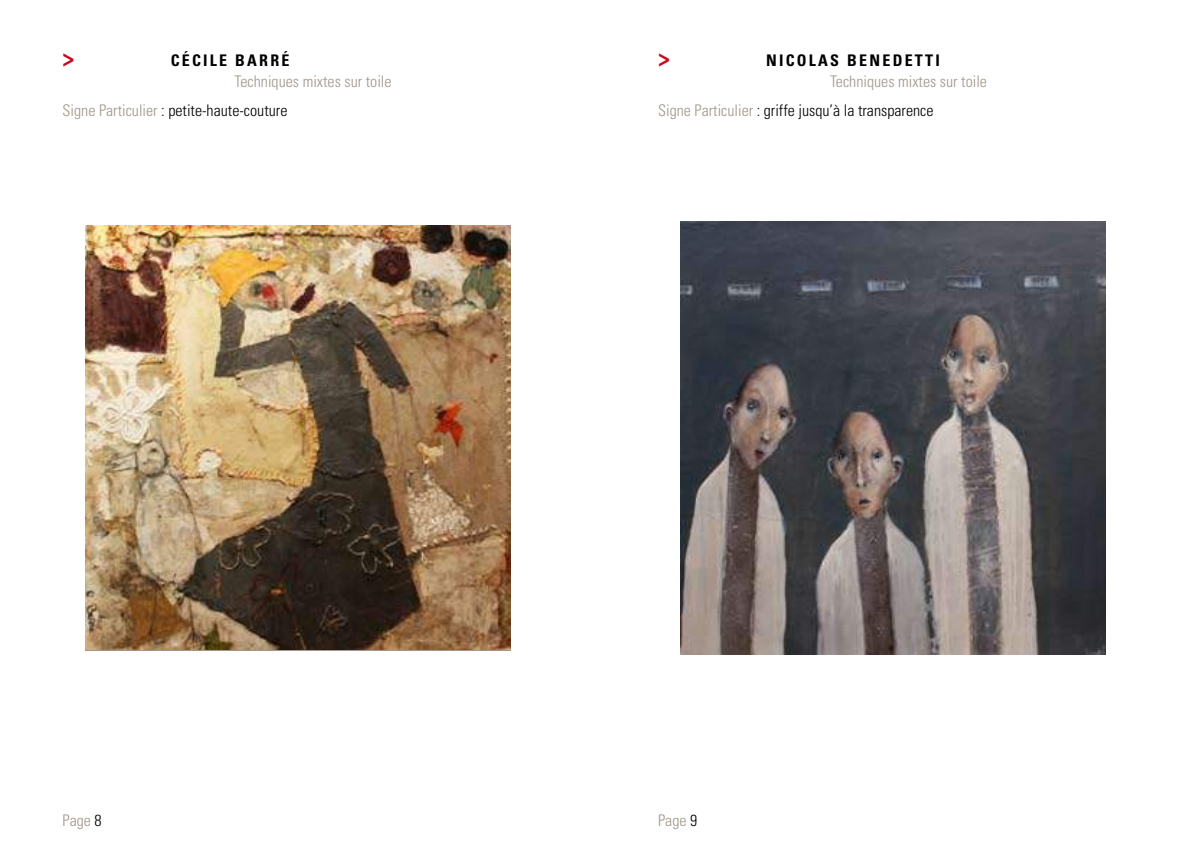
<style>
.page{position:relative;width:1191px;height:851px;background:#fff}
.page>*{position:absolute;margin:0;border:0;box-sizing:border-box;transform-origin:0 0}
.t1{font:700 condensed 24px "Univers";color:#cd071e}
.t2{font:300 condensed 16px "Univers";color:#000}
.t3{font:300 condensed 16px "Univers";color:#a19689}
.t4{font:700 condensed 16px "Univers";letter-spacing:.14em;color:#000}
.s1{color:#a19689}
.s2{color:#000}
</style>
<div class="page">
<img style="left:85px;top:225px;width:425px;height:424px">
<img style="left:680px;top:221px;width:426px;height:433px">
<h1 class="t1" style="left:63px;top:43px;width:13px">&gt;</h1>
<p class="t4" style="left:171px;top:50px;width:120px">CÉCILE BARRÉ</p>
<p class="t2" style="left:63px;top:101px;width:226px"><span class="s1">Signe Particulier</span> : petite-haute-couture</p>
<p class="t3" style="left:234px;top:71px;width:158px">Techniques mixtes sur toile</p>
<h1 class="t1" style="left:658px;top:43px;width:13px">&gt;</h1>
<p class="t4" style="left:766px;top:50px;width:175px">NICOLAS BENEDETTI</p>
<p class="t2" style="left:658px;top:101px;width:277px"><span class="s1">Signe Particulier</span> : griffe jusqu’à la transparence</p>
<p class="t3" style="left:830px;top:71px;width:158px">Techniques mixtes sur toile</p>
<p class="t3" style="left:63px;top:810px;width:41px">Page <span class="s2">8</span></p>
<p class="t3" style="left:658px;top:810px;width:41px">Page <span class="s2">9</span></p>
</div>
